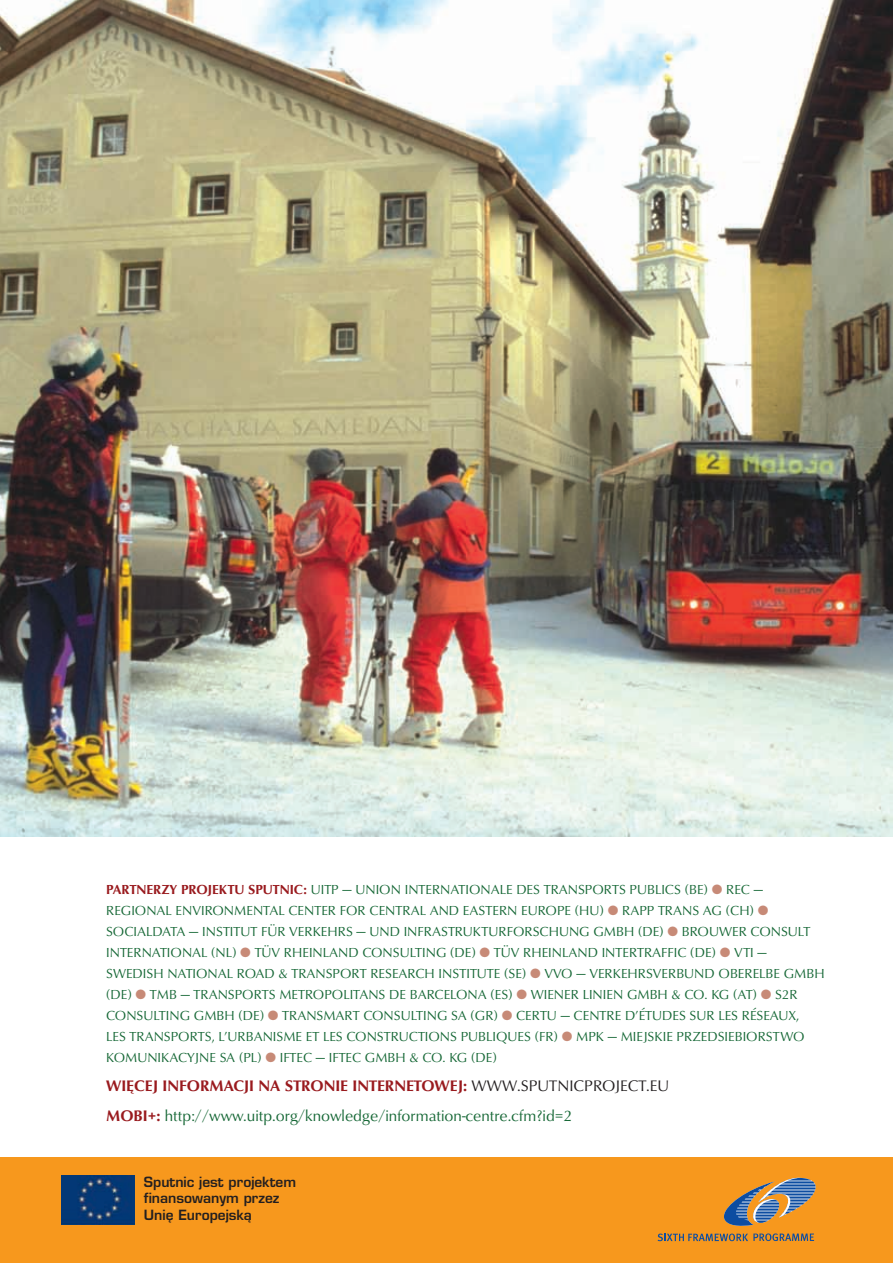
<style>
.page{position:relative;width:893px;height:1263px;background:#fff}
.page>*{position:absolute;margin:0;border:0;box-sizing:border-box;transform-origin:0 0}
.t1{font:15.75px/29.5px "URW Classico TCE";color:#156735}
.t2{font:600 13.8px/16.5px "Eurostile LTCE";color:#231f20}
.t3{font:13.5px/21px "URW Classico TCE";color:#156735}
.s1{font-weight:700;color:#991a1e}
.s2{color:#c78a77}
.s3{color:#231f20}
</style>
<div class="page">
<div style="left:0;top:1157px;width:893px;height:106px;background:#f7981d"></div>
<img style="left:61px;top:1175px;width:74px;height:50px">
<svg style="left:723px;top:1178px;width:93px;height:48px"></svg>
<svg style="left:658px;top:1233px;width:156px;height:8px"></svg>
<img style="left:0;top:0;width:893px;height:837px">
<p class="t3" style="left:106px;top:878px;width:720px"><span class="s1">PARTNERZY PROJEKTU SPUTNIC:</span> UITP — UNION INTERNATIONALE DES TRANSPORTS PUBLICS (BE) <span class="s2">●</span> REC — REGIONAL ENVIRONMENTAL CENTER FOR CENTRAL AND EASTERN EUROPE (HU) <span class="s2">●</span> RAPP TRANS AG (CH) <span class="s2">● </span>SOCIALDATA — INSTITUT FÜR VERKEHRS — UND INFRASTRUKTURFORSCHUNG GMBH (DE) <span class="s2">●</span> BROUWER CONSULT INTERNATIONAL (NL) <span class="s2">●</span> TÜV RHEINLAND CONSULTING (DE) <span class="s2">●</span> TÜV RHEINLAND INTERTRAFFIC (DE) <span class="s2">●</span> VTI — SWEDISH NATIONAL ROAD &amp; TRANSPORT RESEARCH INSTITUTE (SE) <span class="s2">●</span> VVO — VERKEHRSVERBUND OBERELBE GMBH (DE) <span class="s2">●</span> TMB — TRANSPORTS METROPOLITANS DE BARCELONA (ES) <span class="s2">●</span> WIENER LINIEN GMBH &amp; CO. KG (AT) <span class="s2">●</span> S2R CONSULTING GMBH (DE) <span class="s2">●</span> TRANSMART CONSULTING SA (GR) <span class="s2">●</span> CERTU — CENTRE D’ÉTUDES SUR LES RÉSEAUX,<br>LES TRANSPORTS, L’URBANISME ET LES CONSTRUCTIONS PUBLIQUES (FR) <span class="s2">●</span> MPK — MIEJSKIE PRZEDSIEBIORSTWO KOMUNIKACYJNE SA (PL) <span class="s2">●</span> IFTEC — IFTEC GMBH &amp; CO. KG (DE)</p>
<p class="t1" style="left:106px;top:1071px;width:564px"><span class="s1">WIĘCEJ INFORMACJI NA STRONIE INTERNETOWEJ:</span> <span class="s3">WWW.SPUTNICPROJECT.EU<br></span><span class="s1">MOBI+:</span> http://www.uitp.org/knowledge/information-centre.cfm?id=2</p>
<p class="t2" style="left:144px;top:1175px;width:154px">Sputnic jest projektem finansowanym przez<br>Unię Europejską</p>
</div>
